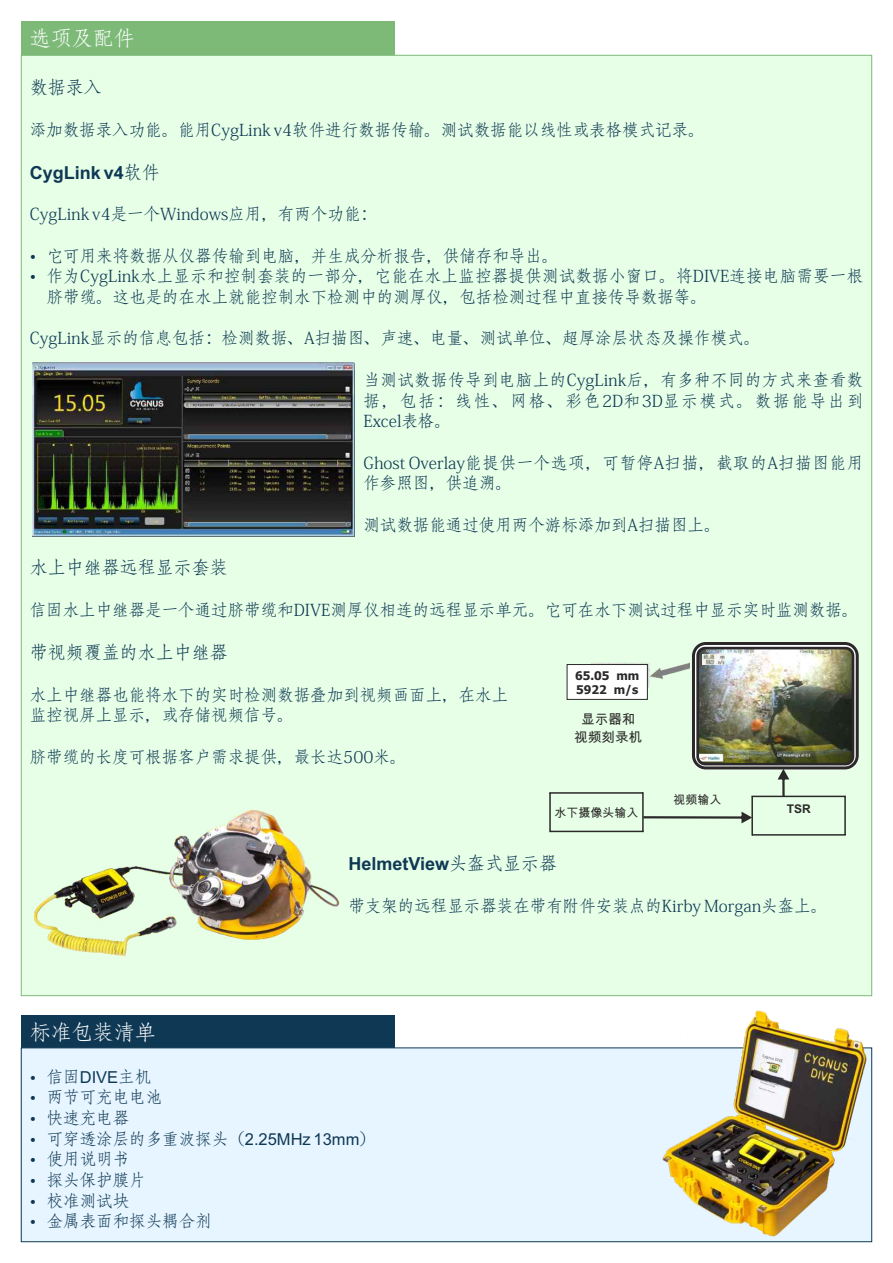
<style>
.page{position:relative;width:893px;height:1263px;background:#fff}
.page>*{position:absolute;margin:0;border:0;box-sizing:border-box;transform-origin:0 0}
.t1{font:21px "Adobe Fangsong Std";color:#fff}
.t2{font:700 18px "Arial";color:#0f3854}
.t3{font:18px "Adobe Fangsong Std";color:#0f3854}
.t4{font:16.5px/20.7px "Adobe Fangsong Std";color:#0f3854}
.t5{font:13.5px/18.1px "Arial Unicode MS";color:#2b2929;text-align:center}
.t6{font:700 12px/14.5px "Tahoma";color:#2b2929}
.t7{font:12px "Arial Unicode MS";color:#2b2929}
.t8{font:700 12px "Arial";color:#2b2929}
.s1{font-family:"Adobe Fangsong Std";font-weight:400}
.s2{font-family:"Arial"}
</style>
<div class="page">
<div style="left:21px;top:21px;width:374px;height:34px;background:#7dba78"></div>
<div style="left:21px;top:55px;width:851px;height:941px;background:#e6ffe6;border:1px solid #7dba78"></div>
<div style="left:21px;top:1015px;width:374px;height:34px;background:#0f3854"></div>
<div style="left:21px;top:1048px;width:851px;height:194px;background:#e6f5ff;border:1px solid #0f3854"></div>
<img style="left:661px;top:1010px;width:206px;height:227px">
<img style="left:34px;top:810px;width:306px;height:147px">
<img style="left:699px;top:647px;width:155px;height:118px">
<div style="left:694px;top:645px;width:162px;height:122px;border:4px solid #2b2929;border-radius:9px"></div>
<div style="left:692px;top:642px;width:167px;height:128px;border:4px solid #fff;border-radius:11px"></div>
<div style="left:692px;top:642px;width:167px;height:127px;border:3px solid #2b2929;border-radius:12px"></div>
<img style="left:702px;top:655px;width:22px;height:9px">
<img style="left:592px;top:662px;width:97px;height:38px">
<div style="left:567px;top:664px;width:80px;height:35px;background:#fff"></div>
<div style="left:567px;top:664px;width:80px;height:35px;border:1px solid #2b2929"></div>
<svg style="left:549px;top:769px;width:297px;height:67px"></svg>
<img style="left:33px;top:362px;width:322px;height:175px">
<p class="t1" style="left:30px;top:27px;width:106px">选项及配件</p>
<p class="t3" style="left:30px;top:78px;width:73px">数据录入</p>
<p class="t4" style="left:30px;top:119px;width:676px">添加数据录入功能。能用CygLink v4软件进行数据传输。测试数据能以线性或表格模式记录。</p>
<p class="t2" style="left:30px;top:166px;width:132px">CygLink v4<span class="s1">软件</span></p>
<p class="t4" style="left:30px;top:204px;width:349px">CygLink v4是一个Windows应用，有两个功能：</p>
<p class="t4" style="left:47px;top:245px;width:818px">它可用来将数据从仪器传输到电脑，并生成分析报告，供储存和导出。<br>作为CygLink水上显示和控制套装的一部分，它能在水上监控器提供测试数据小窗口。将DIVE连接电脑需要一根脐带缆。这也是的在水上就能控制水下检测中的测厚仪，包括检测过程中直接传导数据等。</p>
<p class="t4" style="left:30px;top:328px;width:732px">CygLink显示的信息包括：检测数据、A扫描图、声速、电量、测试单位、超厚涂层状态及操作模式。</p>
<p class="t4" style="left:363px;top:369px;width:501px;text-align:justify">当测试数据传导到电脑上的CygLink后，有多种不同的方式来查看数据，包括：线性、网格、彩色2D和3D显示模式。数据能导出到Excel表格。</p>
<p class="t4" style="left:363px;top:452px;width:501px">Ghost Overlay能提供一个选项，可暂停A扫描，截取的A扫描图能用作参照图，供追溯。</p>
<p class="t4" style="left:363px;top:514px;width:359px">测试数据能通过使用两个游标添加到A扫描图上。</p>
<p class="t3" style="left:30px;top:558px;width:199px">水上中继器远程显示套装</p>
<p class="t4" style="left:30px;top:599px;width:830px">信固水上中继器是一个通过脐带缆和DIVE测厚仪相连的远程显示单元。它可在水下测试过程中显示实时监测数据。</p>
<p class="t3" style="left:30px;top:643px;width:199px">带视频覆盖的水上中继器</p>
<p class="t4" style="left:30px;top:684px;width:480px">水上中继器也能将水下的实时检测数据叠加到视频画面上，在水上监控视屏上显示，或存储视频信号。</p>
<p class="t4" style="left:30px;top:746px;width:378px">脐带缆的长度可根据客户需求提供，最长达500米。</p>
<p class="t6" style="left:575px;top:669px;width:66px">65.05 mm<br>5922 m/s</p>
<p class="t5" style="left:575px;top:712px;width:69px">显示器和视频刻录机</p>
<p class="t7" style="left:554px;top:808px;width:85px">水下摄像头输入</p>
<p class="t7" style="left:674px;top:795px;width:49px">视频输入</p>
<p class="t8" style="left:787px;top:804px;width:25px">TSR</p>
<p class="t2" style="left:348px;top:857px;width:210px">HelmetView<span class="s1">头盔式显示器</span></p>
<p class="t4" style="left:348px;top:895px;width:480px">带支架的远程显示器装在带有附件安装点的Kirby Morgan头盔上。</p>
<p class="t1" style="left:30px;top:1021px;width:127px">标准包装清单</p>
<p class="t4" style="left:47px;top:1066px;width:331px">信固<span class="s2">DIVE</span>主机<br>两节可充电电池<br>快速充电器<br>可穿透涂层的多重波探头（<span class="s2">2.25MHz 13mm</span>）使用说明书<br>探头保护膜片<br>校准测试块<br>金属表面和探头耦合剂</p>
</div>
